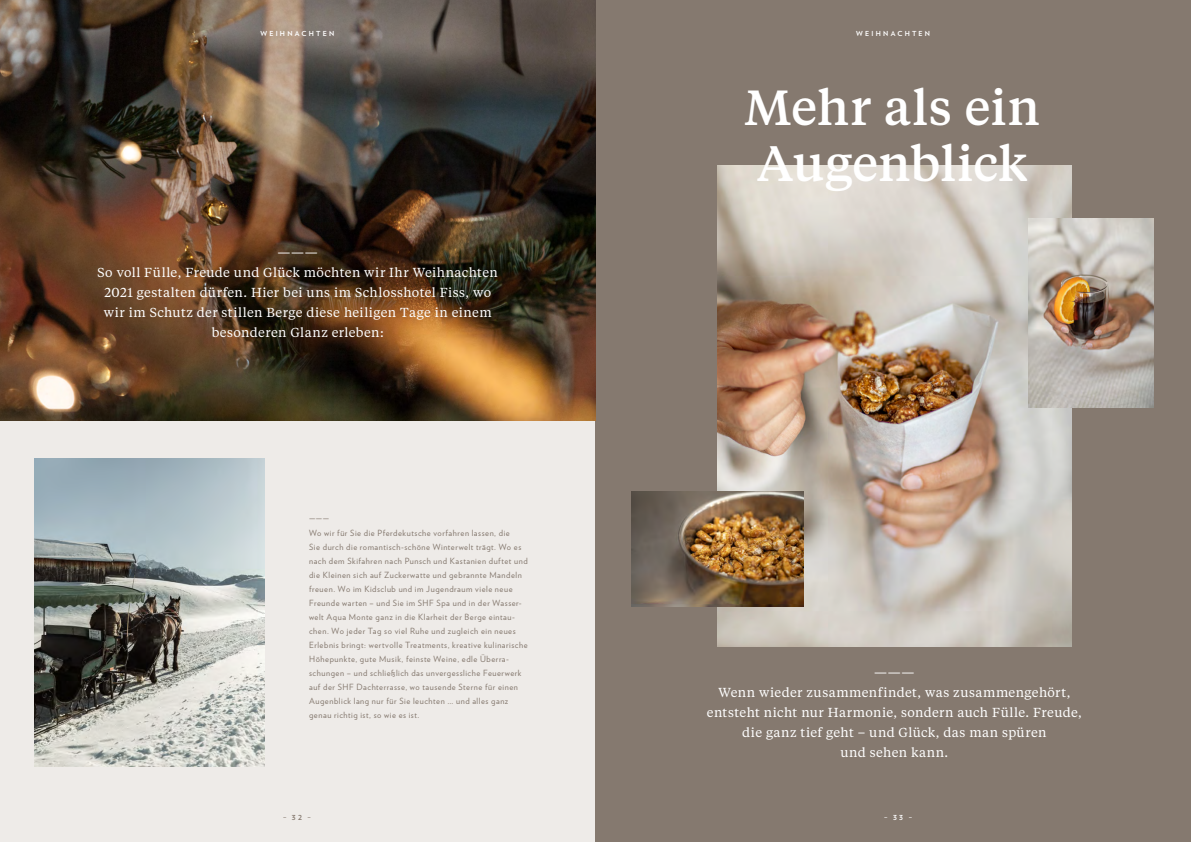
<style>
.page{position:relative;width:1191px;height:842px;background:#fff}
.page>*{position:absolute;margin:0;border:0;box-sizing:border-box;transform-origin:0 0}
.t1{font:500 49.1px/56px "Tiempos Text";letter-spacing:-.005em;color:#fff}
.t2{font:13px/20px "Tiempos Text";letter-spacing:.025em;color:#fff;text-align:center}
.t3{font:8.5px/14px "Verlag";letter-spacing:.065em;color:#85796f}
.t4{font:700 6.9px "Verlag";letter-spacing:.32em;color:#fff}
.t5{font:700 6.9px "Verlag";color:#85796f}
</style>
<div class="page">
<div style="left:0;top:0;width:595px;height:842px;background:#eeebe8"></div>
<div style="left:595px;top:0;width:596px;height:842px;background:#85796f"></div>
<img style="left:34px;top:458px;width:231px;height:308px">
<img style="left:0;top:0;width:595px;height:421px">
<img style="left:717px;top:166px;width:354px;height:481px">
<img style="left:631px;top:492px;width:172px;height:115px">
<img style="left:1028px;top:219px;width:126px;height:188px">
<p class="t4" style="left:260px;top:28px;width:75px">WEIHNACHTEN</p>
<p class="t4" style="left:856px;top:28px;width:75px">WEIHNACHTEN</p>
<h2 class="t2" style="left:98px;top:242px;width:402px">———<br>So voll Fülle, Freude und Glück möchten wir Ihr Weihnachten 2021 gestalten dürfen. Hier bei uns im Schlosshotel Fiss, wo wir im Schutz der stillen Berge diese heiligen Tage in einem besonderen Glanz erleben:</h2>
<p class="t3" style="left:309px;top:511px;width:220px">———<br>Wo wir für Sie die Pferdekutsche vorfahren lassen, die<br>Sie durch die romantisch-schöne Winterwelt trägt. Wo es nach dem Skifahren nach Punsch und Kastanien duftet und die Kleinen sich auf Zuckerwatte und gebrannte Mandeln freuen. Wo im Kidsclub und im Jugendraum viele neue Freunde warten – und Sie im SHF Spa und in der Wasser&shy;welt Aqua Monte ganz in die Klarheit der Berge eintau&shy;chen. Wo jeder Tag so viel Ruhe und zugleich ein neues Erlebnis bringt: wertvolle Treatments, kreative kulinarische Höhepunkte, gute Musik, feinste Weine, edle Überra&shy;schungen – und schließlich das unvergessliche Feuerwerk auf der SHF Dachterrasse, wo tausende Sterne für einen Augenblick lang nur für Sie leuchten … und alles ganz genau richtig ist, so wie es ist.</p>
<h1 class="t1" style="left:744px;top:77px;width:297px">Mehr als ein<br>Augenblick</h1>
<h2 class="t2" style="left:707px;top:661px;width:376px">———<br>Wenn wieder zusammenfindet, was zusammengehört, entsteht nicht nur Harmonie, sondern auch Fülle. Freude, die ganz tief geht – und Glück, das man spüren<br>und sehen kann.</h2>
<p class="t5" style="left:283px;top:812px;width:30px">– 3 2 –</p>
<p class="t4" style="left:884px;top:812px;width:29px">– 3 3 –</p>
</div>
